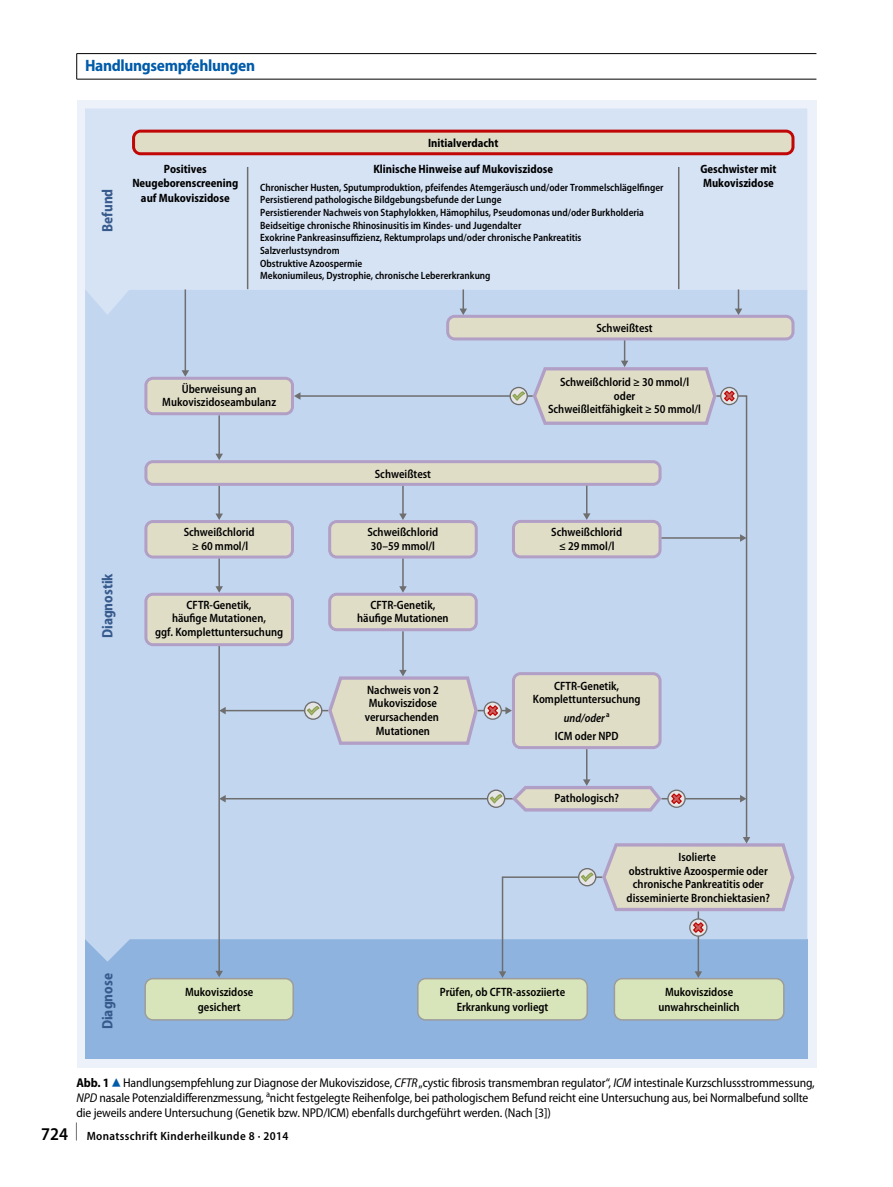
<style>
.page{position:relative;width:893px;height:1187px;background:#fff}
.page>*{position:absolute;margin:0;border:0;box-sizing:border-box;transform-origin:0 0}
.t1{font:600 semi-condensed 18px "Myriad Pro";color:#000}
.t2{font:700 semi-condensed 16.5px "Myriad Pro";letter-spacing:-.02em;color:#005ba9}
.t3{font:700 semi-condensed 15.15px "Myriad Pro";color:#375a8d;scale:.95 1}
._024_abb_legende{font:semi-condensed 12.75px/15px "Myriad Pro";letter-spacing:-.01em;color:#000}
.t4{font:600 semi-condensed 12px/13.5px "Myriad Pro";color:#000;text-align:center;scale:.95 1}
.t5{font:700 semi-condensed 12px/14.4px "Myriad Pro";color:#000;text-align:center;scale:.95 1}
.t6{font:600 semi-condensed 12px "Myriad Pro";letter-spacing:.03em;color:#000}
.t7{font:600 semi-condensed 10.5px/12.6px "Myriad Pro";color:#000;scale:.95 1}
.s1{font-style:italic}
.s2{font-weight:700}
.s3{font-family:"S Buttons";font-stretch:normal;font-size:14.25px;color:#005ba9}
</style>
<div class="page">
<div style="left:77px;top:100px;width:739px;height:967px;background:#edf1fa"></div>
<div style="left:86px;top:939px;width:722px;height:119px;background:#8eb3df"></div>
<div style="left:85px;top:315px;width:722px;height:646px;background:#c3d6f0"></div>
<div style="left:85px;top:108px;width:722px;height:207px;background:#d6e3f5"></div>
<hr style="left:678px;top:167px;width:1px;height:122px;background:#6e6e6e">
<hr style="left:247px;top:167px;width:1px;height:122px;background:#6e6e6e">
<svg style="left:144px;top:289px;width:650px;height:731px;background:#c4d2e1"></svg>
<svg style="left:132px;top:130px;width:662px;height:25px;background:#d9ad9c"></svg>
<hr style="left:77px;top:53px;width:739px;height:1px;background:#000">
<svg style="left:76px;top:54px;width:1px;height:25px"></svg>
<hr style="left:77px;top:79px;width:739px;height:1px;background:#000">
<p class="t2" style="left:85px;top:57px;width:172px">Handlungsempfehlungen</p>
<p class="t5" style="left:428px;top:136px;width:76px">Initialverdacht</p>
<p class="t3" style="left:99px;top:232px;width:47px;rotate:-90deg">Befund</p>
<p class="t5" style="left:164px;top:162px;width:47px">Positives</p>
<p class="t5" style="left:373px;top:162px;width:191px">Klinische Hinweise auf Mukoviszidose</p>
<p class="t5" style="left:132px;top:176px;width:113px">Neugeborenscreening auf Mukoviszidose</p>
<p class="t7" style="left:260px;top:181px;width:426px">Chronischer Husten, Sputumproduktion, pfeifendes Atemgeräusch und/oder Trommelschlägelfinger Persistierend pathologische Bildgebungsbefunde der Lunge<br>Persistierender Nachweis von Staphylokken, Hämophilus, Pseudomonas und/oder Burkholderia Beidseitige chronische Rhinosinusitis im Kindes- und Jugendalter<br>Exokrine Pankreasinsuffizienz, Rektumprolaps und/oder chronische Pankreatitis<br>Salzverlustsyndrom<br>Obstruktive Azoospermie<br>Mekoniumileus, Dystrophie, chronische Lebererkrankung</p>
<p class="t4" style="left:596px;top:321px;width:61px">Schweißtest</p>
<p class="t5" style="left:700px;top:162px;width:82px;text-align:left">Geschwister mit<br>Mukoviszidose</p>
<p class="t3" style="left:99px;top:638px;width:70px;rotate:-90deg">Diagnostik</p>
<p class="t4" style="left:162px;top:382px;width:121px">Überweisung an<br>Mukoviszidoseambulanz</p>
<p class="t4" style="left:375px;top:467px;width:61px">Schweißtest</p>
<p class="t4" style="left:184px;top:525px;width:76px">Schweißchlorid ≥ 60 mmol/l</p>
<p class="t4" style="left:367px;top:525px;width:76px;text-align:left">Schweißchlorid<br>30–59 mmol/l</p>
<p class="t4" style="left:155px;top:598px;width:136px">CFTR-Genetik,<br>häufige Mutationen,<br>ggf. Komplettuntersuchung</p>
<p class="t4" style="left:357px;top:598px;width:98px">CFTR-Genetik, häufige Mutationen</p>
<p class="t4" style="left:365px;top:683px;width:80px">Nachweis von 2<br>Mukoviszidose verursachenden<br>Mutationen</p>
<p class="t4" style="left:548px;top:375px;width:162px">Schweißchlorid ≥ 30 mmol/l oder<br>Schweißleitfähigkeit ≥ 50 mmol/l</p>
<p class="t4" style="left:551px;top:525px;width:76px">Schweißchlorid ≤ 29mmol/l</p>
<p class="t4" style="left:533px;top:679px;width:115px">CFTR-Genetik,<br>Komplettuntersuchung</p>
<p class="t4" style="left:555px;top:708px;width:68px;line-height:18.1px"><span class="s1">und/oder</span> <sup>a<br></sup>ICM oder NPD</p>
<p class="t4" style="left:554px;top:791px;width:69px">Pathologisch?</p>
<p class="t4" style="left:627px;top:850px;width:153px">Isolierte<br>obstruktive Azoospermie oder chronische Pankreatitis oder disseminierte Bronchiektasien?</p>
<p class="t3" style="left:99px;top:1029px;width:60px;rotate:-90deg">Diagnose</p>
<p class="t4" style="left:440px;top:985px;width:133px;line-height:14.4px">Prüfen, ob CFTR-assoziierte<br>Erkrankung vorliegt</p>
<p class="t4" style="left:185px;top:985px;width:73px;line-height:14.4px">Mukoviszidose gesichert</p>
<p class="t4" style="left:658px;top:985px;width:87px;line-height:14.4px">Mukoviszidose unwahrscheinlich</p>
<p class="t1" style="left:41px;top:1123px;width:28px">724</p>
<p class="_024_abb_legende" style="left:77px;top:1075px;width:740px"><span class="s2">Abb. 1</span><span class="s3">8</span>Handlungsempfehlung zur Diagnose der Mukoviszidose, <span class="s1">CFTR</span> „cystic fibrosis transmembran regulator“, <span class="s1">ICM</span> intestinale Kurzschlussstrommessung,<br><span class="s1">NPD</span> nasale Potenzialdifferenzmessung, <sup>a</sup>nicht festgelegte Reihenfolge, bei pathologischem Befund reicht eine Untersuchung aus, bei Normalbefund sollte die jeweils andere Untersuchung (Genetik bzw. NPD/ICM) ebenfalls durchgeführt werden. (Nach [3])</p>
<p class="t6" style="left:76px;top:1129px;width:214px"><sup>|</sup> Monatsschrift Kinderheilkunde 8 · 2014</p>
</div>
